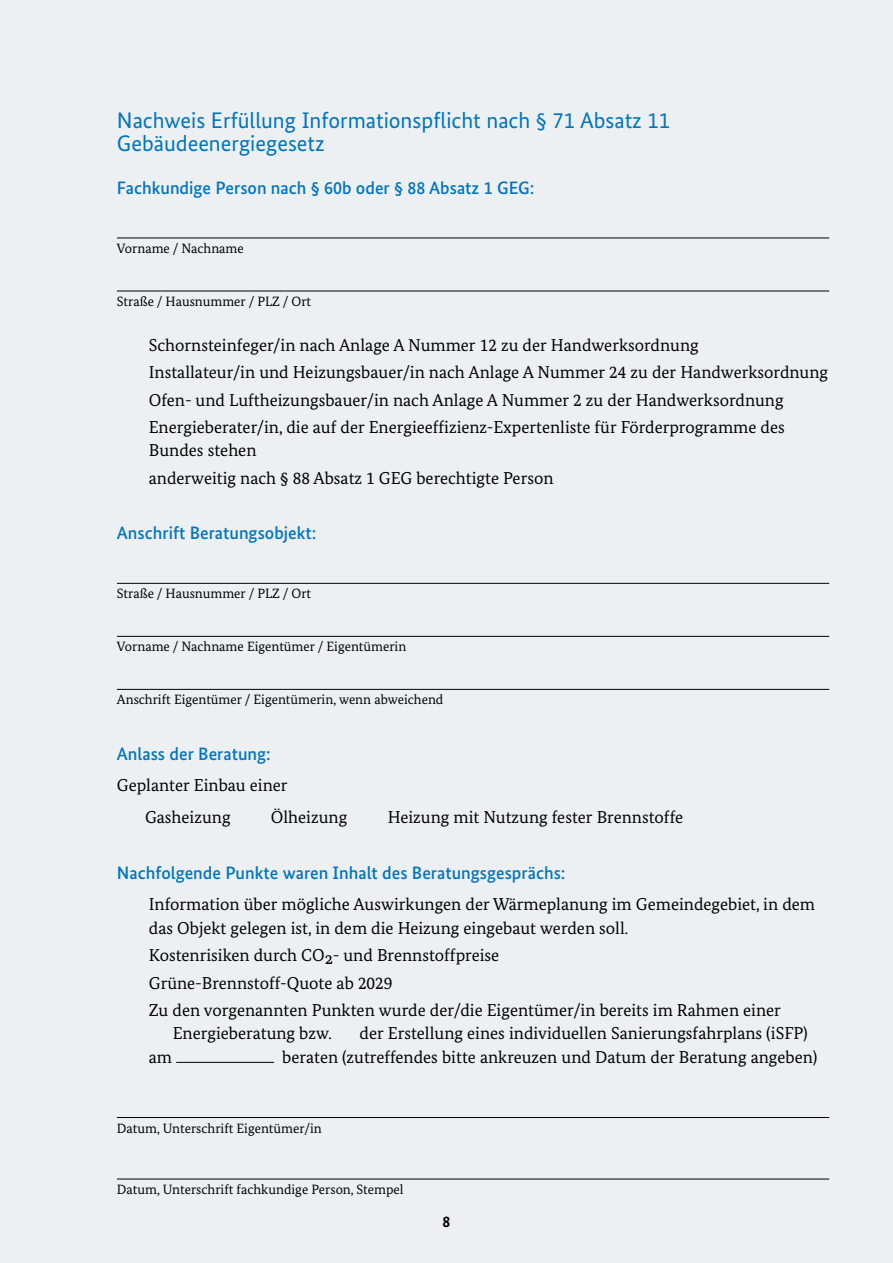
<style>
.page{position:relative;width:893px;height:1263px;background:#edf0f2}
.page>*{position:absolute;margin:0;border:0;box-sizing:border-box;transform-origin:0 0}
.t1{font:22.5px/23.2px "Bundes Sans";color:#0075be}
.t2{font:500 18px "Bundes Sans";color:#0075be}
.t3{font:17.25px/27.5px "Bundes Serif";color:#000}
.t4{font:700 15.75px "Bundes Sans";color:#000}
.t5{font:13.5px "Bundes Serif";color:#000}
</style>
<div class="page">
<hr style="left:117px;top:238px;width:712px;height:1px;background:#000">
<hr style="left:117px;top:291px;width:712px;height:1px;background:#000">
<hr style="left:117px;top:583px;width:712px;height:1px;background:#000">
<hr style="left:117px;top:636px;width:712px;height:1px;background:#000">
<hr style="left:117px;top:689px;width:712px;height:1px;background:#000">
<hr style="left:117px;top:1117px;width:712px;height:1px;background:#000">
<hr style="left:117px;top:1179px;width:712px;height:1px;background:#000">
<hr style="left:176px;top:1062px;width:98px;height:1px;background:#000">
<h1 class="t1" style="left:117px;top:109px;width:554px">Nachweis Erfüllung Informationspflicht nach § 71 Absatz 11<br>Gebäudeenergiegesetz</h1>
<p class="t2" style="left:117px;top:177px;width:419px">Fachkundige Person nach § 60b oder § 88 Absatz 1 GEG:</p>
<p class="t5" style="left:117px;top:240px;width:128px">Vorname / Nachname</p>
<p class="t5" style="left:117px;top:293px;width:196px">Straße / Hausnummer / PLZ / Ort</p>
<p class="t3" style="left:149px;top:331px;width:681px">Schornsteinfeger/in nach Anlage A Nummer 12 zu der Handwerksordnung<br>Installateur/in und Heizungsbauer/in nach Anlage A Nummer 24 zu der Handwerksordnung Ofen- und Luftheizungsbauer/in nach Anlage A Nummer 2 zu der Handwerksordnung Energieberater/in, die auf der Energieeffizienz-Expertenliste für Förderprogramme des</p>
<p class="t3" style="left:149px;top:436px;width:406px">Bundes stehen<br>anderweitig nach § 88 Absatz 1 GEG berechtigte Person</p>
<p class="t2" style="left:117px;top:523px;width:201px">Anschrift Beratungsobjekt:</p>
<p class="t5" style="left:117px;top:585px;width:196px">Straße / Hausnummer / PLZ / Ort</p>
<p class="t5" style="left:117px;top:638px;width:291px">Vorname / Nachname Eigentümer / Eigentümerin</p>
<p class="t5" style="left:117px;top:691px;width:328px">Anschrift Eigentümer / Eigentümerin, wenn abweichend</p>
<p class="t2" style="left:117px;top:743px;width:155px">Anlass der Beratung:</p>
<p class="t3" style="left:145px;top:769px;width:144px;line-height:31.8px;text-indent:-28px">Geplanter Einbau einer<br>Gasheizung</p>
<p class="t3" style="left:271px;top:803px;width:78px">Ölheizung</p>
<p class="t3" style="left:388px;top:803px;width:297px">Heizung mit Nutzung fester Brennstoffe</p>
<p class="t2" style="left:117px;top:862px;width:450px">Nachfolgende Punkte waren Inhalt des Beratungsgesprächs:</p>
<p class="t3" style="left:149px;top:892px;width:668px;line-height:23.2px">Information über mögliche Auswirkungen der Wärmeplanung im Gemeindegebiet, in dem das Objekt gelegen ist, in dem die Heizung eingebaut werden soll.</p>
<p class="t3" style="left:149px;top:941px;width:634px">Kostenrisiken durch CO2- und Brennstoffpreise<br>Grüne-Brennstoff-Quote ab 2029<br>Zu den vorgenannten Punkten wurde der/die Eigentümer/in bereits im Rahmen einer</p>
<p class="t3" style="left:173px;top:1019px;width:161px">Energieberatung bzw.</p>
<p class="t3" style="left:360px;top:1019px;width:450px">der Erstellung eines individuellen Sanierungsfahrplans (iSFP)</p>
<p class="t3" style="left:149px;top:1043px;width:25px">am</p>
<p class="t3" style="left:282px;top:1043px;width:537px">beraten (zutreffendes bitte ankreuzen und Datum der Beratung angeben)</p>
<p class="t5" style="left:117px;top:1120px;width:206px">Datum, Unterschrift Eigentümer/in</p>
<p class="t5" style="left:117px;top:1181px;width:288px">Datum, Unterschrift fachkundige Person, Stempel</p>
<p class="t4" style="left:443px;top:1212px;width:9px">8</p>
</div>
